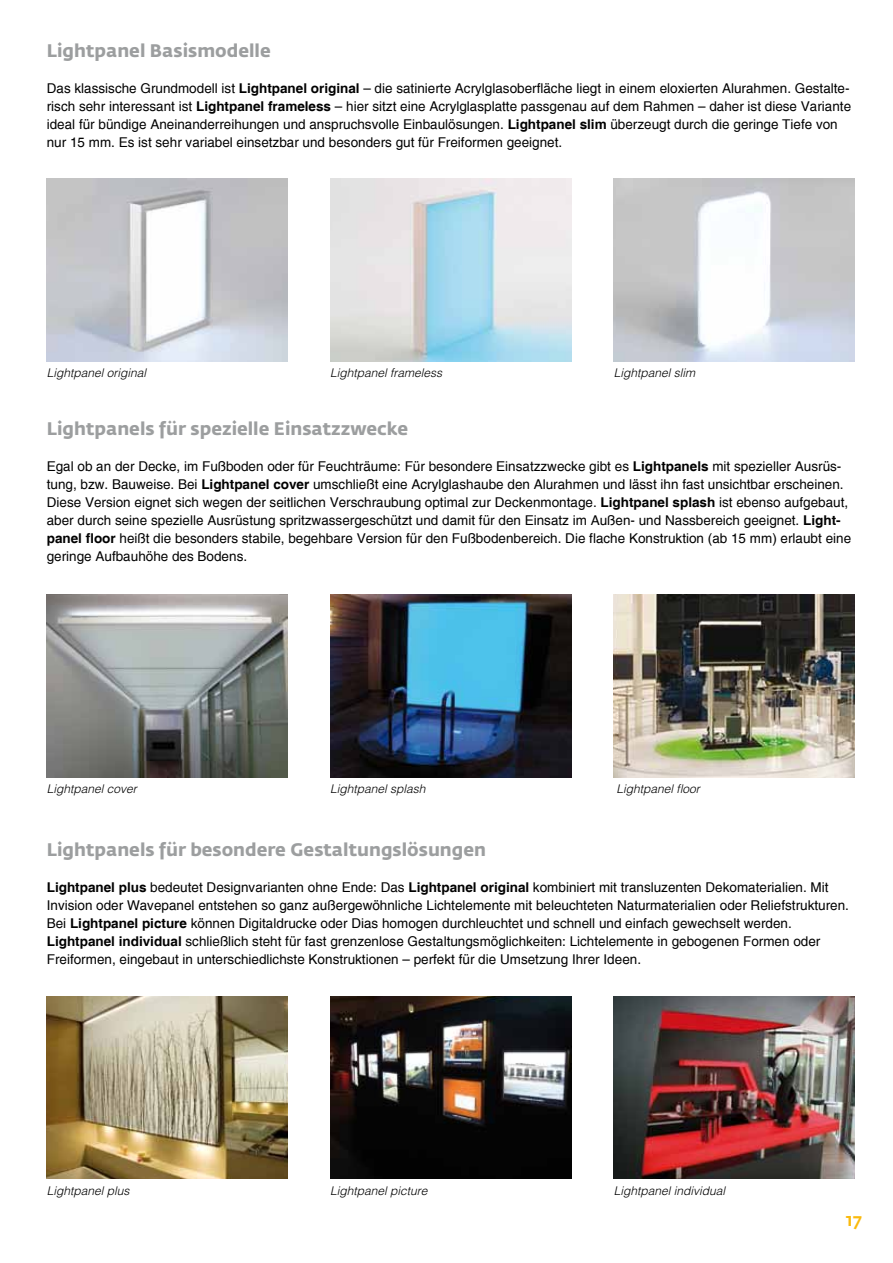
<style>
.page{position:relative;width:893px;height:1263px;background:#fff}
.page>*{position:absolute;margin:0;border:0;box-sizing:border-box;transform-origin:0 0}
.t1{font:700 18px "Fedra Sans Std";color:#9c9e9f}
.t2{font:500 18px "Fedra Sans Std";color:#faba0d}
.t3{font:13.5px/18px "Helvetica";color:#000}
.t4{font:italic 300 12px "Helvetica";color:#000}
.s1{font-weight:700}
</style>
<div class="page">
<img style="left:47px;top:179px;width:241px;height:182px">
<img style="left:330px;top:179px;width:241px;height:182px">
<img style="left:614px;top:179px;width:241px;height:182px">
<img style="left:47px;top:594px;width:241px;height:183px">
<img style="left:330px;top:594px;width:241px;height:183px">
<img style="left:614px;top:594px;width:241px;height:183px">
<img style="left:330px;top:996px;width:241px;height:183px">
<img style="left:614px;top:996px;width:241px;height:183px">
<img style="left:47px;top:996px;width:241px;height:183px">
<h1 class="t1" style="left:47px;top:39px;width:225px">Lightpanel Basismodelle</h1>
<p class="t3" style="left:47px;top:79px;width:806px">Das klassische Grundmodell ist <span class="s1">Lightpanel original</span> – die satinierte Acrylglasoberfläche liegt in einem eloxierten Alurahmen. Gestalte&shy;risch sehr interessant ist <span class="s1">Lightpanel frameless</span> – hier sitzt eine Acrylglasplatte passgenau auf dem Rahmen – daher ist diese Variante ideal für bündige Aneinanderreihungen und anspruchsvolle Einbaulösungen. <span class="s1">Lightpanel slim</span> überzeugt durch die geringe Tiefe von nur 15 mm. Es ist sehr variabel einsetzbar und besonders gut für Freiformen geeignet.</p>
<p class="t4" style="left:47px;top:366px;width:101px">Lightpanel original</p>
<p class="t4" style="left:330px;top:366px;width:114px">Lightpanel frameless</p>
<p class="t4" style="left:614px;top:366px;width:83px">Lightpanel slim</p>
<h1 class="t1" style="left:47px;top:417px;width:363px">Lightpanels für spezielle Einsatzzwecke</h1>
<p class="t3" style="left:47px;top:457px;width:806px">Egal ob an der Decke, im Fußboden oder für Feuchträume: Für besondere Einsatzzwecke gibt es <span class="s1">Lightpanels</span> mit spezieller Ausrüs&shy;tung, bzw. Bauweise. Bei <span class="s1">Lightpanel cover</span> umschließt eine Acrylglashaube den Alurahmen und lässt ihn fast unsichtbar erscheinen.<br>Diese Version eignet sich wegen der seitlichen Verschraubung optimal zur Deckenmontage. <span class="s1">Lightpanel splash</span> ist ebenso aufgebaut, aber durch seine spezielle Ausrüstung spritzwassergeschützt und damit für den Einsatz im Außen- und Nassbereich geeignet. <span class="s1">Light&shy;panel floor</span> heißt die besonders stabile, begehbare Version für den Fußbodenbereich. Die flache Konstruktion (ab 15 mm) erlaubt eine geringe Aufbauhöhe des Bodens.</p>
<p class="t4" style="left:47px;top:781px;width:92px">Lightpanel cover</p>
<p class="t4" style="left:330px;top:781px;width:97px">Lightpanel splash</p>
<p class="t4" style="left:617px;top:781px;width:85px">Lightpanel floor</p>
<h1 class="t1" style="left:47px;top:838px;width:441px">Lightpanels für besondere Gestaltungslösungen</h1>
<p class="t3" style="left:47px;top:878px;width:804px"><span class="s1">Lightpanel plus</span> bedeutet Designvarianten ohne Ende: Das <span class="s1">Lightpanel original</span> kombiniert mit transluzenten Dekomaterialien. Mit Invision oder Wavepanel entstehen so ganz außergewöhnliche Lichtelemente mit beleuchteten Naturmaterialien oder Reliefstrukturen.<br>Bei <span class="s1">Lightpanel picture</span> können Digitaldrucke oder Dias homogen durchleuchtet und schnell und einfach gewechselt werden.<br><span class="s1">Lightpanel individual</span> schließlich steht für fast grenzenlose Gestaltungsmöglichkeiten: Lichtelemente in gebogenen Formen oder Freiformen, eingebaut in unterschiedlichste Konstruktionen – perfekt für die Umsetzung Ihrer Ideen.</p>
<p class="t4" style="left:47px;top:1183px;width:84px">Lightpanel plus</p>
<p class="t4" style="left:330px;top:1183px;width:99px">Lightpanel picture</p>
<p class="t4" style="left:614px;top:1183px;width:113px">Lightpanel individual</p>
<h1 class="t2" style="left:846px;top:1208px;width:18px">17</h1>
</div>
